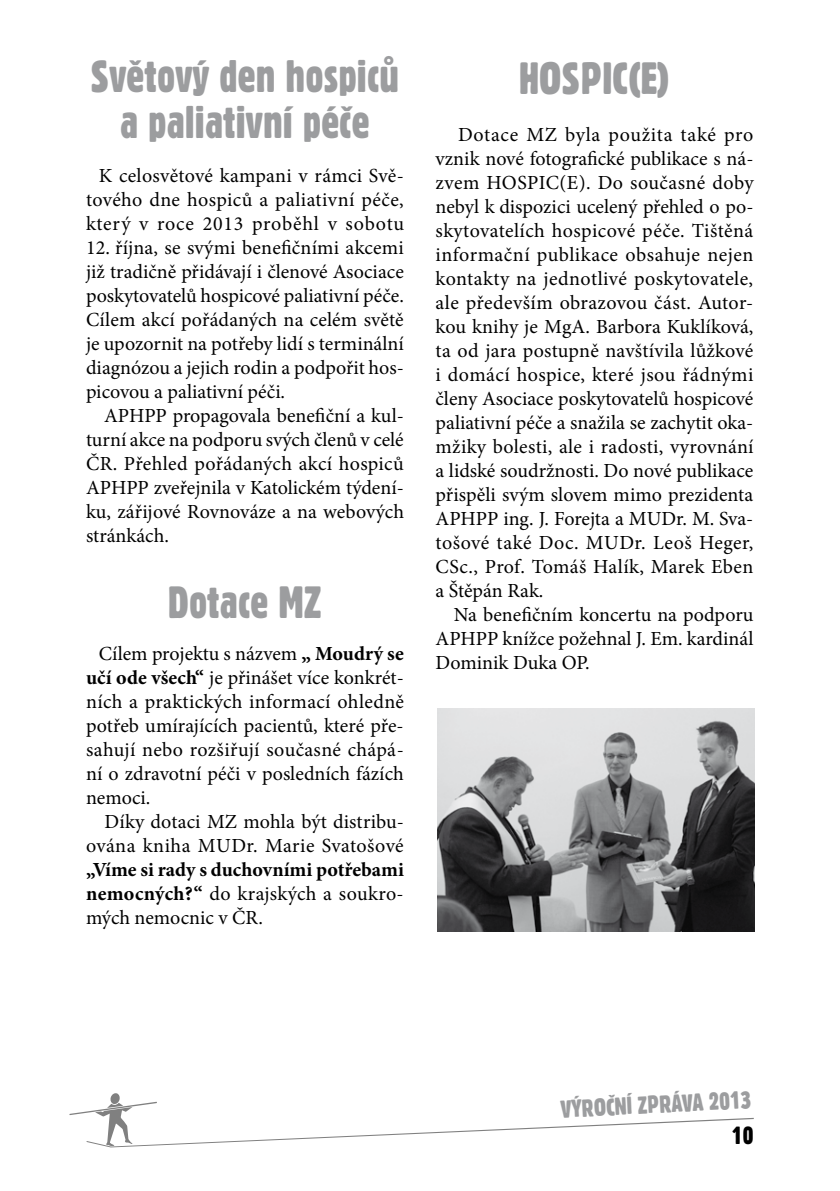
<style>
.page{position:relative;width:840px;height:1191px;background:#fff}
.page>*{position:absolute;margin:0;border:0;box-sizing:border-box;transform-origin:0 0}
.t1{font:44px/46px "Gothic 821 Condensed BTCE";color:#9c9d9f;text-align:center}
.t2{font:24px "Gothic 821 Condensed BTCE";color:#9c9d9f}
.t3{font:24px "Gothic 821 Condensed BTCE";color:#000}
.t4{font:20px/24px "Minion Pro";letter-spacing:.005em;color:#000;text-align:justify}
.t5{font:700 20px/24px "Minion Pro";color:#000;text-align:justify}
.s1{font-weight:700}
.s2{font-weight:400}
</style>
<div class="page">
<svg style="left:69px;top:1093px;width:684px;height:54px"></svg>
<img style="left:437px;top:708px;width:317px;height:223px">
<h1 class="t1" style="left:90px;top:53px;width:310px">Světový den hospiců a paliativní péče</h1>
<p class="t4" style="left:86px;top:163px;width:319px;text-indent:13px">K celosvětové kampani v rámci Svě&shy;tového dne hospiců a paliativní péče, který v roce 2013 proběhl v sobotu</p>
<p class="t4" style="left:86px;top:235px;width:319px">12. října, se svými benefičními akcemi již tradičně přidávají i členové Asociace poskytovatelů hospicové paliativní péče.<br>Cílem akcí pořádaných na celém světě je upozornit na potřeby lidí s terminální diagnózou a jejich rodin a podpořit hos&shy;picovou a paliativní péči.</p>
<p class="t4" style="left:86px;top:403px;width:319px;text-indent:18px">APHPP propagovala benefiční a kul&shy;turní akce na podporu svých členů v celé ČR. Přehled pořádaných akcí hospiců APHPP zveřejnila v Katolickém týdení&shy;ku, zářijové Rovnováze a na webových stránkách.</p>
<h1 class="t1" style="left:168px;top:578px;width:155px">Dotace MZ</h1>
<p class="t4" style="left:86px;top:641px;width:319px;text-indent:13px">Cílem projektu s názvem <span class="s1">„ Moudrý se učí ode všech“</span> je přinášet více konkrét&shy;ních a praktických informací ohledně potřeb umírajících pacientů, které pře&shy;sahují nebo rozšiřují současné chápá&shy;ní o zdravotní péči v posledních fázích nemoci.</p>
<p class="t4" style="left:86px;top:809px;width:319px;text-align:right">Díky dotaci MZ mohla být distribu&shy;ována kniha MUDr. Marie Svatošové</p>
<p class="t5" style="left:86px;top:857px;width:319px">„Víme si rady s duchovními potřebami nemocných?“ <span class="s2">do krajských a soukro&shy;mých nemocnic v ČR.</span></p>
<h1 class="t1" style="left:519px;top:55px;width:152px">HOSPIC(E)</h1>
<p class="t4" style="left:435px;top:122px;width:319px;text-indent:22px">Dotace MZ byla použita také pro vznik nové fotografické publikace s ná&shy;zvem HOSPIC(E). Do současné doby nebyl k dispozici ucelený přehled o po&shy;skytovatelích hospicové péče. Tištěná informační publikace obsahuje nejen kontakty na jednotlivé poskytovatele, ale především obrazovou část. Autor&shy;kou knihy je MgA. Barbora Kuklíková, ta od jara postupně navštívila lůžkové i domácí hospice, které jsou řádnými členy Asociace poskytovatelů hospicové paliativní péče a snažila se zachytit oka&shy;mžiky bolesti, ale i radosti, vyrovnání a lidské soudržnosti. Do nové publikace přispěli svým slovem mimo prezidenta APHPP ing. J. Forejta a MUDr. M. Sva&shy;tošové také Doc. MUDr. Leoš Heger, CSc., Prof. Tomáš Halík, Marek Eben a Štěpán Rak.</p>
<p class="t4" style="left:435px;top:602px;width:319px;text-indent:18px">Na benefičním koncertu na podporu APHPP knížce požehnal J. Em. kardinál Dominik Duka OP.</p>
<p class="t2" style="left:559px;top:1094px;width:192px;rotate:-3deg">VÝROČNÍ ZPRÁVA 2013</p>
<p class="t3" style="left:731px;top:1121px;width:23px">10</p>
</div>
